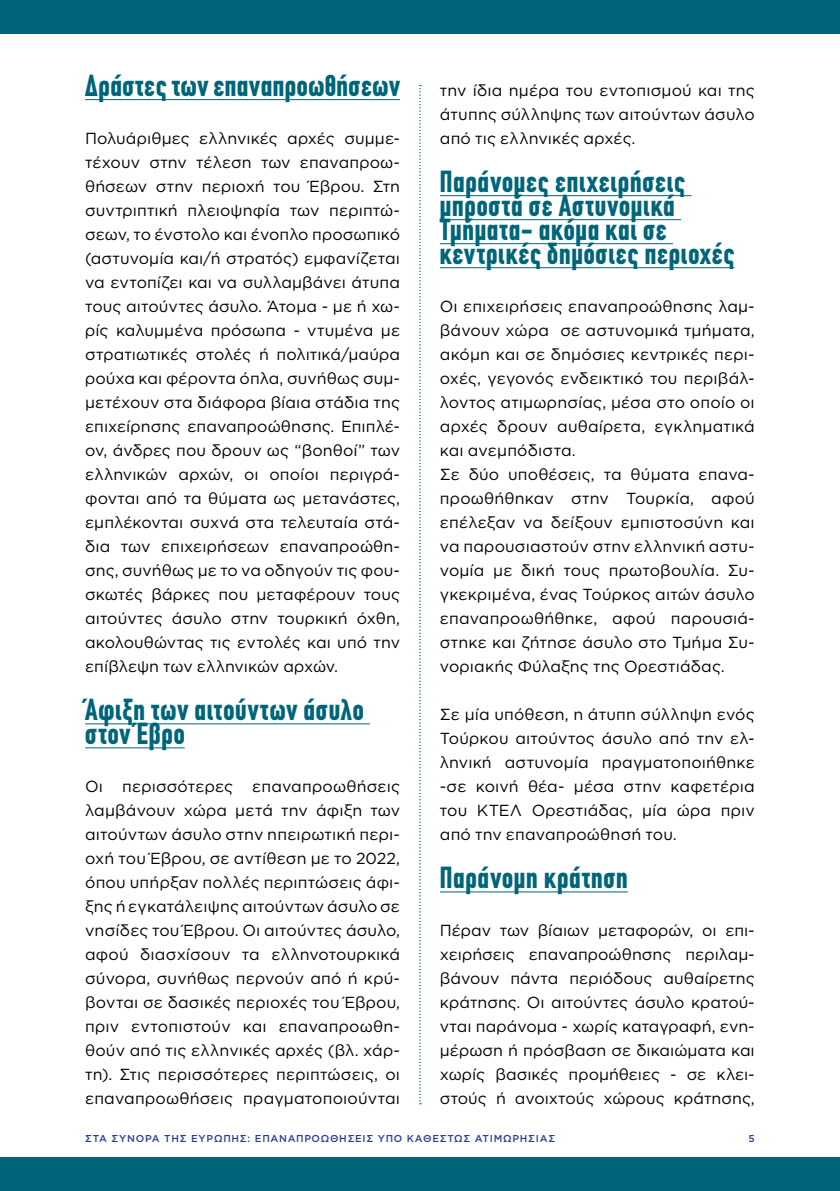
<style>
.page{position:relative;width:840px;height:1191px;background:#fff}
.page>*{position:absolute;margin:0;border:0;box-sizing:border-box;transform-origin:0 0}
.t1{font:700 30px/24px "CF Din Condensed";letter-spacing:.025em;color:#006579}
.t2{font:16px/24px "Gotham Greek";letter-spacing:.01em;color:#000;text-align:justify}
.t3{font:500 10px "Gotham Greek";letter-spacing:.075em;color:#25408f}
</style>
<div class="page">
<div style="left:0;top:0;width:839px;height:34px;background:#006579"></div>
<div style="left:0;top:1157px;width:839px;height:34px;background:#006579"></div>
<hr style="left:85px;top:99px;width:315px;height:1px;background:#006579">
<hr style="left:85px;top:723px;width:285px;height:1px;background:#006579">
<hr style="left:85px;top:747px;width:99px;height:1px;background:#006579">
<hr style="left:439px;top:195px;width:252px;height:1px;background:#006579">
<hr style="left:439px;top:219px;width:241px;height:1px;background:#006579">
<hr style="left:439px;top:243px;width:233px;height:1px;background:#006579">
<hr style="left:439px;top:267px;width:295px;height:1px;background:#006579">
<hr style="left:439px;top:891px;width:188px;height:1px;background:#006579">
<svg style="left:419px;top:85px;width:2px;height:1019px"></svg>
<h1 class="t1" style="left:85px;top:74px;width:316px">Δράστες των επαναπροωθήσεων</h1>
<p class="t2" style="left:85px;top:126px;width:316px">Πολυάριθμες ελληνικές αρχές συμμε&shy;τέχουν στην τέλεση των επαναπροω&shy;θήσεων στην περιοχή του Έβρου. Στη συντριπτική πλειοψηφία των περιπτώ&shy;σεων, το ένστολο και ένοπλο προσωπικό (αστυνομία και/ή στρατός) εμφανίζεται να εντοπίζει και να συλλαμβάνει άτυπα τους αιτούντες άσυλο. Άτομα - με ή χω&shy;ρίς καλυμμένα πρόσωπα - ντυμένα με στρατιωτικές στολές ή πολιτικά/μαύρα ρούχα και φέροντα όπλα, συνήθως συμ&shy;μετέχουν στα διάφορα βίαια στάδια της επιχείρησης επαναπροώθησης. Επιπλέ&shy;ον, άνδρες που δρουν ως “βοηθοί” των ελληνικών αρχών, οι οποίοι περιγρά&shy;φονται από τα θύματα ως μετανάστες, εμπλέκονται συχνά στα τελευταία στά&shy;δια των επιχειρήσεων επαναπροώθη&shy;σης, συνήθως με το να οδηγούν τις φου&shy;σκωτές βάρκες που μεταφέρουν τους αιτούντες άσυλο στην τουρκική όχθη, ακολουθώντας τις εντολές και υπό την επίβλεψη των ελληνικών αρχών.</p>
<h1 class="t1" style="left:85px;top:698px;width:280px">Άφιξη των αιτούντων άσυλο στον Έβρο</h1>
<p class="t2" style="left:85px;top:774px;width:316px">Οι περισσότερες επαναπροωθήσεις λαμβάνουν χώρα μετά την άφιξη των αιτούντων άσυλο στην ηπειρωτική περι&shy;οχή του Έβρου, σε αντίθεση με το 2022, όπου υπήρξαν πολλές περιπτώσεις άφι&shy;ξης ή εγκατάλειψης αιτούντων άσυλο σε νησίδες του Έβρου. Οι αιτούντες άσυλο, αφού διασχίσουν τα ελληνοτουρκικά σύνορα, συνήθως περνούν από ή κρύ&shy;βονται σε δασικές περιοχές του Έβρου, πριν εντοπιστούν και επαναπροωθη&shy;θούν από τις ελληνικές αρχές (βλ. χάρ&shy;τη). Στις περισσότερες περιπτώσεις, οι επαναπροωθήσεις πραγματοποιούνται</p>
<p class="t2" style="left:439px;top:78px;width:316px">την ίδια ημέρα του εντοπισμού και της άτυπης σύλληψης των αιτούντων άσυλο από τις ελληνικές αρχές.</p>
<h1 class="t1" style="left:439px;top:170px;width:296px">Παράνομες επιχειρήσεις μπροστά σε Αστυνομικά<br>Τμήματα- ακόμα και σε κεντρικές δημόσιες περιοχές</h1>
<p class="t2" style="left:439px;top:294px;width:316px;text-align:left">Οι επιχειρήσεις επαναπροώθησης λαμ&shy;βάνουν χώρα σε αστυνομικά τμήματα, ακόμη και σε δημόσιες κεντρικές περι&shy;οχές, γεγονός ενδεικτικό του περιβάλ&shy;λοντος ατιμωρησίας, μέσα στο οποίο οι αρχές δρουν αυθαίρετα, εγκληματικά και ανεμπόδιστα.<br>Σε δύο υποθέσεις, τα θύματα επανα&shy;προωθήθηκαν στην Τουρκία, αφού επέλεξαν να δείξουν εμπιστοσύνη και να παρουσιαστούν στην ελληνική αστυ&shy;νομία με δική τους πρωτοβουλία. Συ&shy;γκεκριμένα, ένας Τούρκος αιτών άσυλο επαναπροωθήθηκε, αφού παρουσιά&shy;στηκε και ζήτησε άσυλο στο Τμήμα Συ&shy;νοριακής Φύλαξης της Ορεστιάδας.</p>
<p class="t2" style="left:439px;top:702px;width:316px">Σε μία υπόθεση, η άτυπη σύλληψη ενός Τούρκου αιτούντος άσυλο από την ελ&shy;ληνική αστυνομία πραγματοποιήθηκε -σε κοινή θέα- μέσα στην καφετέρια του ΚΤΕΛ Ορεστιάδας, μία ώρα πριν από την επαναπροώθησή του.</p>
<h1 class="t1" style="left:439px;top:866px;width:189px">Παράνομη κράτηση</h1>
<p class="t2" style="left:439px;top:918px;width:316px">Πέραν των βίαιων μεταφορών, οι επι&shy;χειρήσεις επαναπροώθησης περιλαμ&shy;βάνουν πάντα περιόδους αυθαίρετης κράτησης. Οι αιτούντες άσυλο κρατού&shy;νται παράνομα - χωρίς καταγραφή, ενη&shy;μέρωση ή πρόσβαση σε δικαιώματα και χωρίς βασικές προμήθειες - σε κλει&shy;στούς ή ανοιχτούς χώρους κράτησης,</p>
<p class="t3" style="left:85px;top:1132px;width:471px">ΣΤΑ ΣΥΝΟΡΑ ΤΗΣ ΕΥΡΩΠΗΣ: ΕΠΑΝΑΠΡΟΩΘΗΣΕΙΣ ΥΠΟ ΚΑΘΕΣΤΩΣ ΑΤΙΜΩΡΗΣΙΑΣ</p>
<p class="t3" style="left:748px;top:1132px;width:8px">5</p>
</div>
